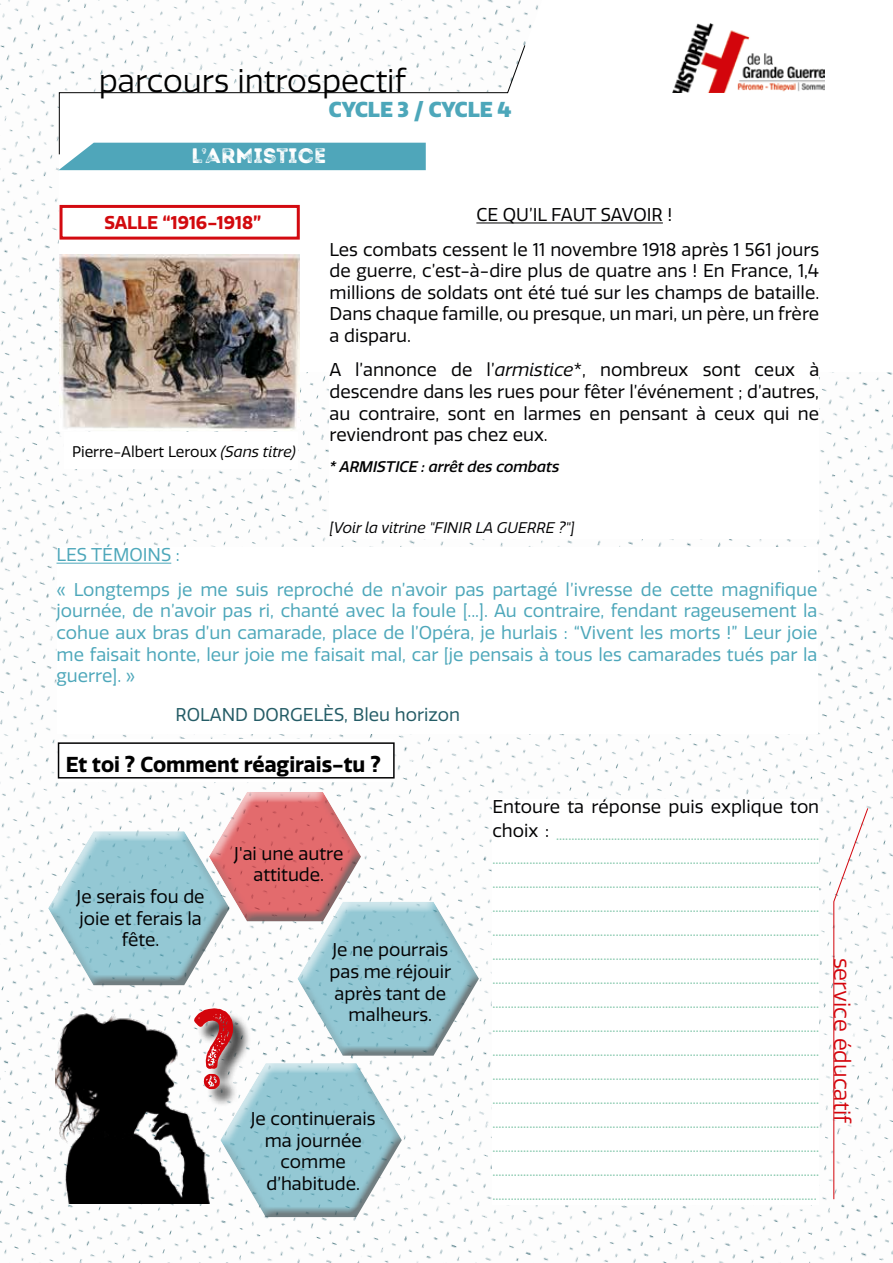
<style>
.page{position:relative;width:893px;height:1263px;background:#fff}
.page>*{position:absolute;margin:0;border:0;box-sizing:border-box;transform-origin:0 0}
.t1{font:112.5px "Intro Head H G Base";color:#d3050c}
.t2{font:31.5px "Quatro";color:#000}
.t3{font:22.5px "Quatro";color:#d3050c}
.t4{font:700 21px "Quatro";color:#000}
.t5{font:900 21px "Quatro";color:#4da7ba}
.t6{font:21px "Intro Rust G Base";letter-spacing:.01em;color:#fff}
.t7{font:18px/21.6px "Quatro";color:#020203;text-align:center}
.t8{font:18px/21.6px "Quatro";color:#4da7ba}
.t9{font:18px "Quatro";color:#245c66}
.t10{font:700 18px "Quatro";color:#d20a0e}
.t11{font:italic 15px "Quatro";color:#020203}
.t12{font:15px "Quatro";color:#000}
.t13{font:italic 500 15px "Quatro";color:#020203}
.t14{font:12px/24px "Le Monde Livre Std";color:#87c8ad;text-align:justify}
.s1{font-style:italic}
</style>
<div class="page">
<img style="left:0;top:0;width:893px;height:1263px">
<div style="left:59px;top:92px;width:834px;height:280px;background:#fff"></div>
<svg style="left:497px;top:0;width:396px;height:92px"></svg>
<svg style="left:833px;top:807px;width:36px;height:393px"></svg>
<img style="left:672px;top:23px;width:152px;height:70px">
<svg style="left:59px;top:44px;width:467px;height:99px"></svg>
<div style="left:59px;top:143px;width:367px;height:27px;background:#4fa6ba"></div>
<div style="left:64px;top:433px;width:234px;height:36px;background:#fff"></div>
<div style="left:60px;top:205px;width:240px;height:35px;border:3px solid #d30a10"></div>
<div style="left:330px;top:207px;width:489px;height:332px;background:#fff"></div>
<hr style="left:476px;top:222px;width:125px;height:1px;background:#020203">
<hr style="left:601px;top:222px;width:62px;height:1px;background:#020203">
<div style="left:57px;top:547px;width:760px;height:177px;background:#fff"></div>
<hr style="left:57px;top:563px;width:114px;height:1px;background:#4da7ba">
<div style="left:57px;top:694px;width:760px;height:39px;background:#fff"></div>
<div style="left:59px;top:740px;width:334px;height:42px;background:#fff"></div>
<div style="left:58px;top:742px;width:337px;height:36px;border:2px solid #020203"></div>
<div style="left:492px;top:799px;width:327px;height:405px;background:#fff"></div>
<img style="left:60px;top:254px;width:240px;height:177px">
<svg style="left:47px;top:790px;width:433px;height:428px"></svg>
<div style="left:208px;top:791px;width:155px;height:131px;background:#000;opacity:.75"></div>
<h2 class="t2" style="left:99px;top:63px;width:309px">parcours introspectif</h2>
<h3 class="t5" style="left:329px;top:96px;width:184px">CYCLE 3 / CYCLE 4</h3>
<h3 class="t6" style="left:191px;top:143px;width:136px">L’ARMISTICE</h3>
<h3 class="t10" style="left:104px;top:212px;width:158px">SALLE “1916-1918”</h3>
<h3 class="t7" style="left:330px;top:198px;width:491px;line-height:34.3px">CE QU’IL FAUT SAVOIR !<br>Les combats cessent le 11 novembre 1918 après 1 561 jours</h3>
<h3 class="t7" style="left:330px;top:260px;width:491px;text-align:justify">de guerre, c’est-à-dire plus de quatre ans ! En France, 1,4 millions de soldats ont été tué sur les champs de bataille.<br>Dans chaque famille, ou presque, un mari, un père, un frère a disparu.</h3>
<h3 class="t7" style="left:330px;top:359px;width:491px;text-align:justify">A l’annonce de l’<span class="s1">armistice</span>*, nombreux sont ceux à descendre dans les rues pour fêter l’événement ; d’autres, au contraire, sont en larmes en pensant à ceux qui ne reviendront pas chez eux.</h3>
<p class="t13" style="left:330px;top:458px;width:231px">* ARMISTICE : arrêt des combats</p>
<p class="t12" style="left:72px;top:443px;width:225px">Pierre-Albert Leroux <span class="s1">(Sans titre)</span></p>
<p class="t11" style="left:330px;top:519px;width:247px">[Voir la vitrine "FINIR LA GUERRE ?"]</p>
<h3 class="t8" style="left:57px;top:538px;width:762px;line-height:34.3px">LES TÉMOINS :<br>« Longtemps je me suis reproché de n’avoir pas partagé l’ivresse de cette magnifique</h3>
<p class="t8" style="left:57px;top:600px;width:762px;text-align:justify">journée, de n’avoir pas ri, chanté avec la foule [...]. Au contraire, fendant rageusement la cohue aux bras d’un camarade, place de l’Opéra, je hurlais : “Vivent les morts !” Leur joie me faisait honte, leur joie me faisait mal, car [je pensais à tous les camarades tués par la guerre]. »</p>
<h3 class="t9" style="left:176px;top:704px;width:286px">ROLAND DORGELÈS, Bleu horizon</h3>
<h3 class="t4" style="left:66px;top:752px;width:317px">Et toi ? Comment réagirais-tu ?</h3>
<h3 class="t7" style="left:234px;top:843px;width:111px">J'ai une autre attitude.</h3>
<h3 class="t7" style="left:77px;top:886px;width:129px">Je serais fou de joie et ferais la fête.</h3>
<h1 class="t1" style="left:190px;top:981px;width:48px">?</h1>
<h3 class="t7" style="left:330px;top:939px;width:123px">Je ne pourrais pas me réjouir après tant de malheurs.</h3>
<h3 class="t7" style="left:251px;top:1108px;width:126px">Je continuerais ma journée comme d’habitude.</h3>
<h3 class="t7" style="left:492px;top:796px;width:328px">Entoure ta réponse puis explique ton</h3>
<p class="t14" style="left:492px;top:824px;width:328px"><sup>choix</sup> <sup>:</sup> ...................................................................................... .......................................................................................................... .......................................................................................................... .......................................................................................................... .......................................................................................................... .......................................................................................................... .......................................................................................................... .......................................................................................................... .......................................................................................................... .......................................................................................................... .......................................................................................................... .......................................................................................................... .......................................................................................................... .......................................................................................................... .......................................................................................................... ..........................................................................................................</p>
<h3 class="t3" style="left:855px;top:957px;width:168px;rotate:90deg">service éducatif</h3>
</div>
